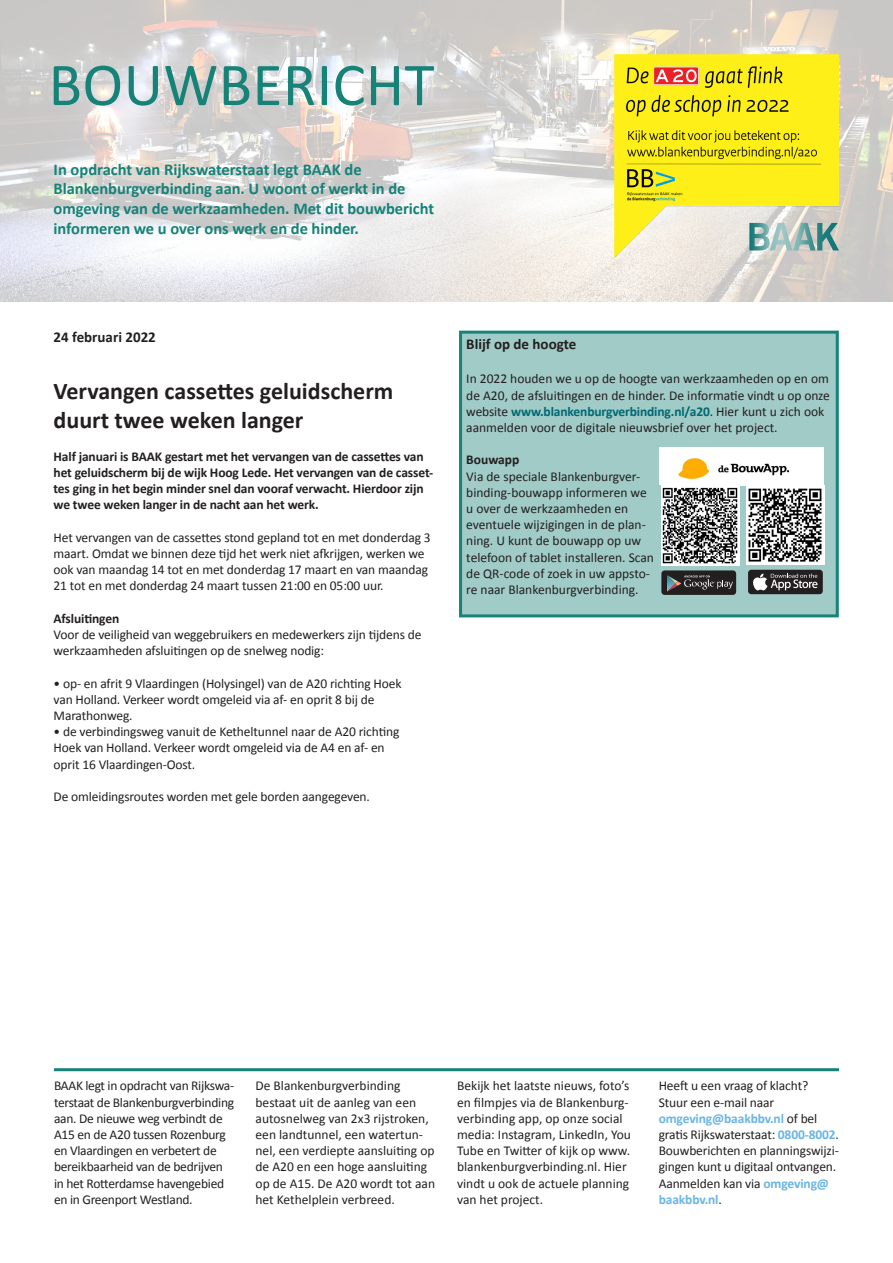
<style>
.page{position:relative;width:893px;height:1263px;background:#fff}
.page>*{position:absolute;margin:0;border:0;box-sizing:border-box;transform-origin:0 0}
.t1{font:61.5px "Calibri";letter-spacing:.005em;color:#168278}
.t2{font:700 24px/28.8px "Calibri";color:#231f20}
.t3{font:700 16.5px/19.8px "Calibri";letter-spacing:-.005em;color:#168278}
.t4{font:700 15px "Calibri";color:#231f20}
.t5{font:13.5px/16.2px "Calibri";letter-spacing:-.01em;color:#231f20}
.t6{font:700 13.5px/16.2px "Calibri";letter-spacing:-.01em;color:#231f20}
.s1{font-weight:700;color:#006872}
.s2{font-weight:700;color:#69b5e4}
</style>
<div class="page">
<svg style="left:0;top:0;width:893px;height:302px"></svg>
<img style="left:614px;top:54px;width:225px;height:204px">
<svg style="left:749px;top:223px;width:90px;height:27px;background:#94b7b4"></svg>
<hr style="left:54px;top:1068px;width:785px;height:3px;background:#168278">
<div style="left:461px;top:332px;width:376px;height:284px;background:#a0cbc6"></div>
<div style="left:459px;top:331px;width:380px;height:286px;border:3px solid #168278"></div>
<div style="left:660px;top:447px;width:164px;height:38px;background:#fff"></div>
<img style="left:678px;top:458px;width:112px;height:22px">
<div style="left:748px;top:570px;width:75px;height:24px;background:#231f20;border-radius:3px"></div>
<svg style="left:753px;top:573px;width:64px;height:17px"></svg>
<div style="left:661px;top:570px;width:75px;height:25px;background:#231f20;border-radius:3px"></div>
<svg style="left:667px;top:575px;width:66px;height:16px"></svg>
<img style="left:661px;top:486px;width:78px;height:79px">
<img style="left:746px;top:486px;width:78px;height:78px">
<p class="t1" style="left:49px;top:46px;width:387px">BOUWBERICHT</p>
<p class="t3" style="left:54px;top:159px;width:382px">In opdracht van Rijkswaterstaat legt BAAK de Blankenburgverbinding aan. U woont of werkt in de omgeving van de werkzaamheden. Met dit bouwbericht informeren we u over ons werk en de hinder.</p>
<p class="t4" style="left:54px;top:327px;width:104px">24 februari 2022</p>
<p class="t2" style="left:54px;top:377px;width:341px">Vervangen cassettes geluidscherm duurt twee weken langer</p>
<p class="t6" style="left:54px;top:448px;width:381px">Half januari is BAAK gestart met het vervangen van de cassettes van het geluidscherm bij de wijk Hoog Lede. Het vervangen van de casset&shy;tes ging in het begin minder snel dan vooraf verwacht. Hierdoor zijn we twee weken langer in de nacht aan het werk.</p>
<p class="t5" style="left:54px;top:529px;width:379px">Het vervangen van de cassettes stond gepland tot en met donderdag 3 maart. Omdat we binnen deze tijd het werk niet afkrijgen, werken we ook van maandag 14 tot en met donderdag 17 maart en van maandag 21 tot en met donderdag 24 maart tussen 21:00 en 05:00 uur.</p>
<p class="t6" style="left:54px;top:610px;width:67px">Afsluitingen</p>
<p class="t5" style="left:54px;top:626px;width:369px">Voor de veiligheid van weggebruikers en medewerkers zijn tijdens de werkzaamheden afsluitingen op de snelweg nodig:</p>
<p class="t5" style="left:54px;top:675px;width:349px">• op- en afrit 9 Vlaardingen (Holysingel) van de A20 richting Hoek</p>
<p class="t5" style="left:54px;top:691px;width:322px">van Holland. Verkeer wordt omgeleid via af- en oprit 8 bij de</p>
<p class="t5" style="left:54px;top:707px;width:81px">Marathonweg.</p>
<p class="t5" style="left:54px;top:724px;width:347px">• de verbindingsweg vanuit de Ketheltunnel naar de A20 richting</p>
<p class="t5" style="left:54px;top:740px;width:333px">Hoek van Holland. Verkeer wordt omgeleid via de A4 en af- en</p>
<p class="t5" style="left:54px;top:756px;width:143px">oprit 16 Vlaardingen-Oost.</p>
<p class="t5" style="left:54px;top:788px;width:318px">De omleidingsroutes worden met gele borden aangegeven.</p>
<p class="t4" style="left:466px;top:335px;width:111px">Blijf op de hoogte</p>
<p class="t5" style="left:466px;top:371px;width:365px">In 2022 houden we u op de hoogte van werkzaamheden op en om de A20, de afsluitingen en de hinder. De informatie vindt u op onze website <span class="s1">www.blankenburgverbinding.nl/a20</span>. Hier kunt u zich ook aanmelden voor de digitale nieuwsbrief over het project.</p>
<p class="t6" style="left:466px;top:452px;width:55px">Bouwapp</p>
<p class="t5" style="left:466px;top:468px;width:189px">Via de speciale Blankenburgver&shy;binding-bouwapp informeren we u over de werkzaamheden en eventuele wijzigingen in de plan&shy;ning. U kunt de bouwapp op uw telefoon of tablet installeren. Scan de QR-code of zoek in uw appsto&shy;re naar Blankenburgverbinding.</p>
<p class="t5" style="left:54px;top:1078px;width:182px">BAAK legt in opdracht van Rijkswa&shy;terstaat de Blankenburgverbinding aan. De nieuwe weg verbindt de<br>A15 en de A20 tussen Rozenburg en Vlaardingen en verbetert de bereikbaarheid van de bedrijven in het Rotterdamse havengebied en in Greenport Westland.</p>
<p class="t5" style="left:256px;top:1078px;width:181px">De Blankenburgverbinding bestaat uit de aanleg van een autosnelweg van 2x3 rijstroken, een landtunnel, een watertun&shy;nel, een verdiepte aansluiting op de A20 en een hoge aansluiting op de A15. De A20 wordt tot aan het Kethelplein verbreed.</p>
<p class="t5" style="left:457px;top:1078px;width:175px">Bekijk het laatste nieuws, foto’s en filmpjes via de Blankenburg&shy;verbinding app, op onze social media: Instagram, LinkedIn, You<br>Tube en Twitter of kijk op www. blankenburgverbinding.nl. Hier vindt u ook de actuele planning van het project.</p>
<p class="t5" style="left:659px;top:1078px;width:182px">Heeft u een vraag of klacht?<br>Stuur een e-mail naar <span class="s2">omgeving@baakbbv.nl</span> of bel gratis Rijkswaterstaat: <span class="s2">0800-8002</span>.<br>Bouwberichten en planningswijzi&shy;gingen kunt u digitaal ontvangen.<br>Aanmelden kan via <span class="s2">omgeving@ baakbbv.nl</span>.</p>
</div>
